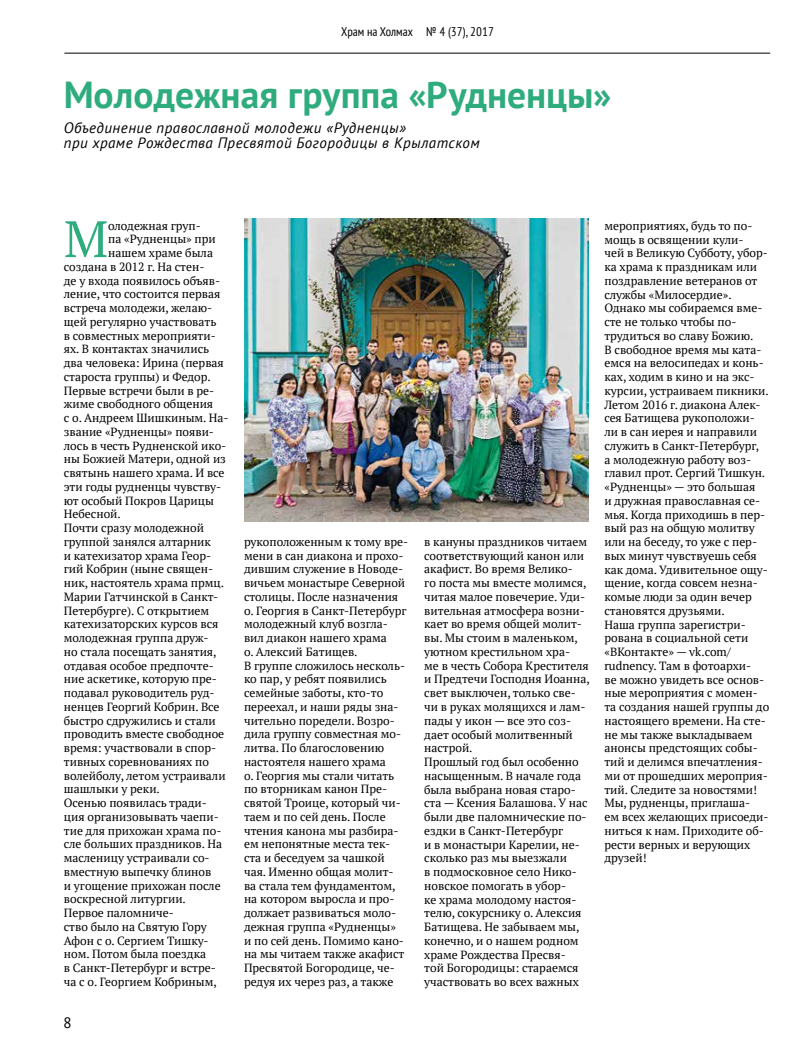
<style>
.page{position:relative;width:798px;height:1063px;background:#fff}
.page>*{position:absolute;margin:0;border:0;box-sizing:border-box;transform-origin:0 0}
.t1{font:51.12px "PT Serif";color:#2fac7e}
.t2{font:700 37.5px "PT Sans";color:#2fac7e}
.t3{font:italic 15px/15px "PT Sans";letter-spacing:.03em;color:#000}
.t4{font:15px "PT Sans";color:#000}
.t5{font:condensed 12.5px "PT Sans";color:#000}
.t6{font:11.88px/13.8px "PT Serif";color:#000}
</style>
<div class="page">
<hr style="left:64px;top:53px;width:705px;height:1px;background:#000">
<img style="left:244px;top:219px;width:344px;height:302px">
<p class="t5" style="left:341px;top:24px;width:154px">Храм на Холмах № 4 (37), 2017</p>
<h2 class="t2" style="left:64px;top:70px;width:549px">Молодежная группа «Рудненцы»</h2>
<p class="t3" style="left:64px;top:120px;width:417px">Объединение православной молодежи «Рудненцы»<br>при храме Рождества Пресвятой Богородицы в Крылатском</p>
<h1 class="t1" style="left:64px;top:206px;width:46px">М</h1>
<p class="t6" style="left:108px;top:218px;width:94px">олодежная груп-</p>
<p class="t6" style="left:108px;top:232px;width:109px">па «Рудненцы» при</p>
<p class="t6" style="left:108px;top:246px;width:106px">нашем храме была</p>
<p class="t6" style="left:64px;top:260px;width:142px">создана в 2012 г. На стен-</p>
<p class="t6" style="left:64px;top:273px;width:158px">де у входа появилось объяв-</p>
<p class="t6" style="left:64px;top:287px;width:158px">ление, что состоится первая</p>
<p class="t6" style="left:64px;top:301px;width:150px">встреча молодежи, желаю-</p>
<p class="t6" style="left:64px;top:315px;width:154px">щей регулярно участвовать</p>
<p class="t6" style="left:64px;top:328px;width:153px">в совместных мероприяти-</p>
<p class="t6" style="left:64px;top:342px;width:147px">ях. В контактах значились</p>
<p class="t6" style="left:64px;top:356px;width:161px">два человека: Ирина (первая</p>
<p class="t6" style="left:64px;top:370px;width:148px">староста группы) и Федор.</p>
<p class="t6" style="left:64px;top:383px;width:152px">Первые встречи были в ре-</p>
<p class="t6" style="left:64px;top:397px;width:151px">жиме свободного общения</p>
<p class="t6" style="left:64px;top:411px;width:166px">с о. Андреем Шишкиным. На-</p>
<p class="t6" style="left:64px;top:425px;width:152px">звание «Рудненцы» появи-</p>
<p class="t6" style="left:64px;top:438px;width:164px">лось в честь Рудненской ико-</p>
<p class="t6" style="left:64px;top:452px;width:163px">ны Божией Матери, одной из</p>
<p class="t6" style="left:64px;top:466px;width:162px">святынь нашего храма. И все</p>
<p class="t6" style="left:64px;top:480px;width:159px">эти годы рудненцы чувству-</p>
<p class="t6" style="left:64px;top:493px;width:151px">ют особый Покров Царицы</p>
<p class="t6" style="left:64px;top:507px;width:58px">Небесной.</p>
<p class="t6" style="left:64px;top:521px;width:142px">Почти сразу молодежной</p>
<p class="t6" style="left:64px;top:535px;width:149px">группой занялся алтарник</p>
<p class="t6" style="left:64px;top:548px;width:149px">и катехизатор храма Геор-</p>
<p class="t6" style="left:64px;top:562px;width:151px">гий Кобрин (ныне священ-</p>
<p class="t6" style="left:64px;top:576px;width:162px">ник, настоятель храма прмц.</p>
<p class="t6" style="left:64px;top:590px;width:156px">Марии Гатчинской в Санкт-</p>
<p class="t6" style="left:64px;top:603px;width:147px">Петербурге). С открытием</p>
<p class="t6" style="left:64px;top:617px;width:156px">катехизаторских курсов вся</p>
<p class="t6" style="left:64px;top:631px;width:146px">молодежная группа друж-</p>
<p class="t6" style="left:64px;top:645px;width:154px">но стала посещать занятия,</p>
<p class="t6" style="left:64px;top:658px;width:151px">отдавая особое предпочте-</p>
<p class="t6" style="left:64px;top:672px;width:154px">ние аскетике, которую пре-</p>
<p class="t6" style="left:64px;top:686px;width:152px">подавал руководитель руд-</p>
<p class="t6" style="left:64px;top:700px;width:157px">ненцев Георгий Кобрин. Все</p>
<p class="t6" style="left:64px;top:713px;width:153px">быстро сдружились и стали</p>
<p class="t6" style="left:64px;top:727px;width:162px">проводить вместе свободное</p>
<p class="t6" style="left:64px;top:741px;width:154px">время: участвовали в спор-</p>
<p class="t6" style="left:64px;top:755px;width:147px">тивных соревнованиях по</p>
<p class="t6" style="left:64px;top:768px;width:163px">волейболу, летом устраивали</p>
<p class="t6" style="left:64px;top:782px;width:97px">шашлыки у реки.</p>
<p class="t6" style="left:64px;top:796px;width:145px">Осенью появилась тради-</p>
<p class="t6" style="left:64px;top:810px;width:156px">ция организовывать чаепи-</p>
<p class="t6" style="left:64px;top:823px;width:159px">тие для прихожан храма по-</p>
<p class="t6" style="left:64px;top:837px;width:160px">сле больших праздников. На</p>
<p class="t6" style="left:64px;top:851px;width:147px">масленицу устраивали со-</p>
<p class="t6" style="left:64px;top:865px;width:149px">вместную выпечку блинов</p>
<p class="t6" style="left:64px;top:878px;width:158px">и угощение прихожан после</p>
<p class="t6" style="left:64px;top:892px;width:123px">воскресной литургии.</p>
<p class="t6" style="left:64px;top:906px;width:111px">Первое паломниче-</p>
<p class="t6" style="left:64px;top:920px;width:144px">ство было на Святую Гору</p>
<p class="t6" style="left:64px;top:933px;width:146px">Афон с о. Сергием Тишку-</p>
<p class="t6" style="left:64px;top:947px;width:144px">ном. Потом была поездка</p>
<p class="t6" style="left:64px;top:961px;width:153px">в Санкт-Петербург и встре-</p>
<p class="t6" style="left:64px;top:975px;width:154px">ча с о. Георгием Кобриным,</p>
<p class="t4" style="left:63px;top:1013px;width:10px">8</p>
<p class="t6" style="left:244px;top:535px;width:165px">рукоположенным к тому вре&shy;мени в сан диакона и прохо&shy;дившим служение в Новоде&shy;вичьем монастыре Северной столицы. После назначения о. Георгия в Санкт-Петербург молодежный клуб возгла&shy;вил диакон нашего храма<br>о. Алексий Батищев.<br>В группе сложилось несколь&shy;ко пар, у ребят появились семейные заботы, кто-то переехал, и наши ряды зна&shy;чительно поредели. Возро&shy;дила группу совместная мо&shy;литва. По благословению настоятеля нашего храма<br>о. Георгия мы стали читать по вторникам канон Пре&shy;святой Троице, который чи&shy;таем и по сей день. После чтения канона мы разбира&shy;ем непонятные места тек&shy;ста и беседуем за чашкой чая. Именно общая молит&shy;ва стала тем фундаментом, на котором выросла и про&shy;должает развиваться моло&shy;дежная группа «Рудненцы»<br>и по сей день. Помимо кано&shy;на мы читаем также акафист<br>Пресвятой Богородице, че&shy;редуя их через раз, а также</p>
<p class="t6" style="left:424px;top:535px;width:167px">в кануны праздников читаем соответствующий канон или акафист. Во время Велико-<br>го поста мы вместе молимся, читая малое повечерие. Уди&shy;вительная атмосфера возни&shy;кает во время общей молит&shy;вы. Мы стоим в маленьком, уютном крестильном хра-<br>ме в честь Собора Крестителя и Предтечи Господня Иоанна, свет выключен, только све&shy;чи в руках молящихся и лам&shy;пады у икон — все это соз&shy;дает особый молитвенный настрой.<br>Прошлый год был особенно насыщенным. В начале года была выбрана новая старо&shy;ста — Ксения Балашова. У нас были две паломнические по&shy;ездки в Санкт-Петербург<br>и в монастыри Карелии, не&shy;сколько раз мы выезжали<br>в подмосковное село Нико&shy;новское помогать в убор-<br>ке храма молодому настоя&shy;телю, сокурснику о. Алексия<br>Батищева. Не забываем мы, конечно, и о нашем родном храме Рождества Пресвя-<br>той Богородицы: стараемся участвовать во всех важных</p>
<p class="t6" style="left:604px;top:219px;width:166px">мероприятиях, будь то по&shy;мощь в освящении кули-<br>чей в Великую Субботу, убор&shy;ка храма к праздникам или поздравление ветеранов от службы «Милосердие».<br>Однако мы собираемся вме&shy;сте не только чтобы по&shy;трудиться во славу Божию.<br>В свободное время мы ката&shy;емся на велосипедах и конь&shy;ках, ходим в кино и на экс&shy;курсии, устраиваем пикники.<br>Летом 2016 г. диакона Алек&shy;сея Батищева рукоположи&shy;ли в сан иерея и направили служить в Санкт-Петербург,<br>а молодежную работу воз&shy;главил прот. Сергий Тишкун. «Рудненцы» — это большая<br>и дружная православная се&shy;мья. Когда приходишь в пер&shy;вый раз на общую молитву или на беседу, то уже с пер&shy;вых минут чувствуешь себя как дома. Удивительное ощу&shy;щение, когда совсем незна&shy;комые люди за один вечер становятся друзьями.<br>Наша группа зарегистри&shy;рована в социальной сети «ВКонтакте» — vk.com/ rudnency. Там в фотоархи-<br>ве можно увидеть все основ&shy;ные мероприятия с момен&shy;та создания нашей группы до настоящего времени. На сте&shy;не мы также выкладываем анонсы предстоящих собы&shy;тий и делимся впечатления&shy;ми от прошедших мероприя&shy;тий. Следите за новостями!<br>Мы, рудненцы, приглаша-<br>ем всех желающих присоеди&shy;ниться к нам. Приходите об&shy;рести верных и верующих друзей!</p>
</div>
